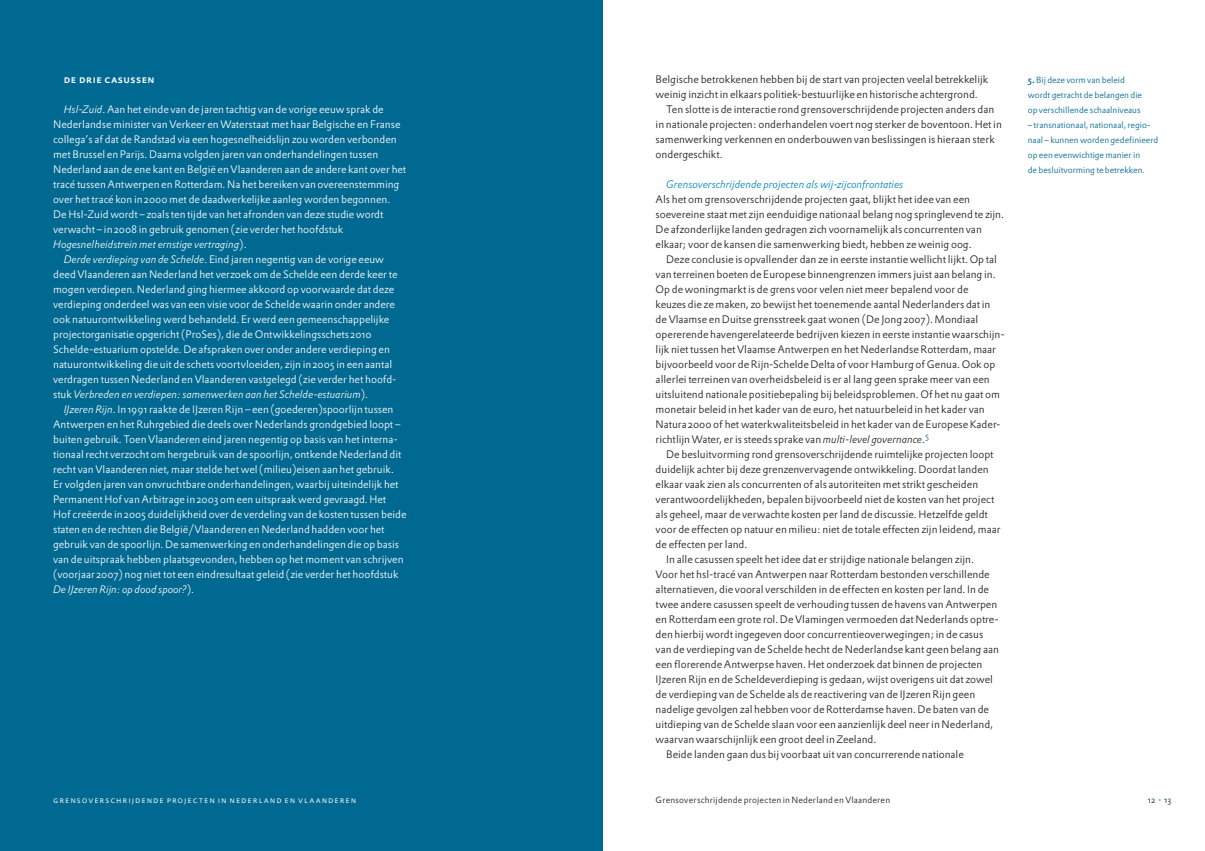
<style>
.page{position:relative;width:1205px;height:851px;background:#fff}
.page>*{position:absolute;margin:0;border:0;box-sizing:border-box;transform-origin:0 0}
.t1{font:10.62px/15px "DTL Prokyon ST Light";color:#231f20}
.t2{font:10.62px "DTL Prokyon ST Light";color:#fff}
.t3{font:italic 10.62px "DTL Prokyon ST Light";color:#fff}
.t4{font:italic 10.62px "DTL Prokyon ST Light";color:#0083b6}
.t5{font:500 10.62px "DTL Prokyon T Caps";letter-spacing:.05em;color:#fff}
.t6{font:8.75px/15px "DTL Prokyon ST Light";color:#006991}
.t7{font:8.75px "DTL Prokyon ST Light";letter-spacing:.02em;color:#231f20}
.t8{font:300 8.75px "DTL Prokyon T Caps";letter-spacing:.1em;color:#fff}
.s1{font-style:italic}
.s2{font-style:normal}
.s3{font-family:"DTL Prokyon ST Medium"}
.s4{font-size:10px;color:#15c0f2}
</style>
<div class="page">
<div style="left:0;top:0;width:602px;height:850px;background:#006991"></div>
<p class="t5" style="left:64px;top:72px;width:92px">de drie casussen</p>
<p class="t2" style="left:64px;top:102px;width:321px"><span class="s1">Hsl-Zuid</span>. Aan het einde van de jaren tachtig van de vorige eeuw sprak de</p>
<p class="t2" style="left:53px;top:117px;width:349px">Nederlandse minister van Verkeer en Waterstaat met haar Belgische en Franse</p>
<p class="t2" style="left:53px;top:132px;width:345px">collega’s af dat de Randstad via een hogesnelheidslijn zou worden verbonden</p>
<p class="t2" style="left:53px;top:147px;width:326px">met Brussel en Parijs. Daarna volgden jaren van onderhandelingen tussen</p>
<p class="t2" style="left:53px;top:162px;width:355px">Nederland aan de ene kant en België en Vlaanderen aan de andere kant over het</p>
<p class="t2" style="left:53px;top:177px;width:348px">tracé tussen Antwerpen en Rotterdam. Na het bereiken van overeenstemming</p>
<p class="t2" style="left:53px;top:192px;width:339px">over het tracé kon in 2000 met de daadwerkelijke aanleg worden begonnen.</p>
<p class="t2" style="left:53px;top:207px;width:332px">De Hsl-Zuid wordt – zoals ten tijde van het afronden van deze studie wordt</p>
<p class="t2" style="left:53px;top:222px;width:292px">verwacht – in 2008 in gebruik genomen (zie verder het hoofdstuk</p>
<p class="t3" style="left:53px;top:237px;width:195px">Hogesnelheidstrein met ernstige vertraging<span class="s2">).</span></p>
<p class="t2" style="left:64px;top:252px;width:322px"><span class="s1">Derde verdieping van de Schelde</span>. Eind jaren negentig van de vorige eeuw</p>
<p class="t2" style="left:53px;top:267px;width:346px">deed Vlaanderen aan Nederland het verzoek om de Schelde een derde keer te</p>
<p class="t2" style="left:53px;top:282px;width:342px">mogen verdiepen. Nederland ging hiermee akkoord op voorwaarde dat deze</p>
<p class="t2" style="left:53px;top:297px;width:343px">verdieping onderdeel was van een visie voor de Schelde waarin onder andere</p>
<p class="t2" style="left:53px;top:312px;width:338px">ook natuurontwikkeling werd behandeld. Er werd een gemeenschappelijke</p>
<p class="t2" style="left:53px;top:327px;width:320px">projectorganisatie opgericht (ProSes), die de Ontwikkelingsschets 201 0</p>
<p class="t2" style="left:53px;top:342px;width:338px">Schelde-estuarium opstelde. De afspraken over onder andere verdieping en</p>
<p class="t2" style="left:53px;top:357px;width:341px">natuurontwikkeling die uit de schets voortvloeiden, zijn in 2005 in een aantal</p>
<p class="t2" style="left:53px;top:372px;width:345px">verdragen tussen Nederland en Vlaanderen vastgelegd (zie verder het hoofd-</p>
<p class="t3" style="left:53px;top:387px;width:316px"><span class="s2">stuk</span> Verbreden en verdiepen: samenwerken aan het Schelde- estuarium<span class="s2">).</span></p>
<p class="t2" style="left:64px;top:402px;width:331px"><span class="s1">IJzeren Rijn</span>. In 1 991 raakte de IJzeren Rijn – een (goederen)spoorlijn tussen</p>
<p class="t2" style="left:53px;top:417px;width:349px">Antwerpen en het Ruhrgebied die deels over Nederlands grondgebied loopt –</p>
<p class="t2" style="left:53px;top:432px;width:344px">buiten gebruik. Toen Vlaanderen eind jaren negentig op basis van het interna-</p>
<p class="t2" style="left:53px;top:447px;width:350px">tionaal recht verzocht om hergebruik van de spoorlijn, ontkende Nederland dit</p>
<p class="t2" style="left:53px;top:462px;width:342px">recht van Vlaanderen niet, maar stelde het wel (milieu)eisen aan het gebruik.</p>
<p class="t2" style="left:53px;top:477px;width:347px">Er volgden jaren van onvruchtbare onderhandelingen, waarbij uiteindelijk het</p>
<p class="t2" style="left:53px;top:492px;width:335px">Permanent Hof van Arbitrage in 2003 om een uitspraak werd gevraagd. Het</p>
<p class="t2" style="left:53px;top:507px;width:355px">Hof creëerde in 2005 duidelijkheid over de verdeling van de kosten tussen beide</p>
<p class="t2" style="left:53px;top:522px;width:333px">staten en de rechten die België/Vlaanderen en Nederland hadden voor het</p>
<p class="t2" style="left:53px;top:537px;width:347px">gebruik van de spoorlijn. De samenwerking en onderhandelingen die op basis</p>
<p class="t2" style="left:53px;top:552px;width:352px">van de uitspraak hebben plaatsgevonden, hebben op het moment van schrijven</p>
<p class="t2" style="left:53px;top:567px;width:347px">(voorjaar 2007) nog niet tot een eindresultaat geleid (zie verder het hoofdstuk</p>
<p class="t3" style="left:53px;top:582px;width:143px">De IJzeren Rijn: op dood spoor?<span class="s2">).</span></p>
<p class="t8" style="left:53px;top:794px;width:305px">grensoverschrijdende projecten in nederland en vlaanderen</p>
<p class="t1" style="left:656px;top:71px;width:334px">Belgische betrokkenen hebben bij de start van projecten veelal betrekkelijk</p>
<p class="t1" style="left:656px;top:86px;width:324px">weinig inzicht in elkaars politiek-bestuurlijke en historische achtergrond.</p>
<p class="t1" style="left:666px;top:101px;width:329px">Ten slotte is de interactie rond grensoverschrijdende projecten anders dan</p>
<p class="t1" style="left:656px;top:116px;width:348px">in nationale projecten: onderhandelen voert nog sterker de boventoon. Het in</p>
<p class="t1" style="left:656px;top:131px;width:341px">samenwerking verkennen en onderbouwen van beslissingen is hieraan sterk</p>
<p class="t1" style="left:656px;top:146px;width:69px">ondergeschikt.</p>
<p class="t4" style="left:666px;top:177px;width:238px">Grensoverschrijdende projecten als wij-zijconfrontaties</p>
<p class="t1" style="left:656px;top:191px;width:350px">Als het om grensoverschrijdende projecten gaat, blijkt het idee van een soevereine staat met zijn eenduidige nationaal belang nog springlevend te zijn.<br>De afzonderlijke landen gedragen zich voornamelijk als concurrenten van elkaar; voor de kansen die samenwerking biedt, hebben ze weinig oog.</p>
<p class="t1" style="left:656px;top:251px;width:351px;text-indent:11px">Deze conclusie is opvallender dan ze in eerste instantie wellicht lijkt. Op tal van terreinen boeten de Europese binnengrenzen immers juist aan belang in.<br>Op de woningmarkt is de grens voor velen niet meer bepalend voor de<br>keuzes die ze maken, zo bewijst het toenemende aantal Nederlanders dat in<br>de Vlaamse en Duitse grensstreek gaat wonen (De Jong 2007). Mondiaal opererende havengerelateerde bedrijven kiezen in eerste instantie waarschijn&shy;lijk niet tussen het Vlaamse Antwerpen en het Nederlandse Rotterdam, maar bijvoorbeeld voor de Rijn-Schelde Delta of voor Hamburg of Genua. Ook op allerlei terreinen van overheidsbeleid is er al lang geen sprake meer van een uitsluitend nationale positiebepaling bij beleidsproblemen. Of het nu gaat om monetair beleid in het kader van de euro, het natuurbeleid in het kader van Natura 2000 of het waterkwaliteitsbeleid in het kader van de Europese Kader&shy;richtlijn Water, er is steeds sprake van <span class="s1">multi-level governance</span>.<sup>5</sup></p>
<p class="t1" style="left:666px;top:446px;width:329px">De besluitvorming rond grensoverschrijdende ruimtelijke projecten loopt</p>
<p class="t1" style="left:656px;top:461px;width:335px">duidelijk achter bij deze grenzenvervagende ontwikkeling. Doordat landen</p>
<p class="t1" style="left:656px;top:476px;width:324px">elkaar vaak zien als concurrenten of als autoriteiten met strikt gescheiden</p>
<p class="t1" style="left:656px;top:491px;width:340px">verantwoordelijkheden, bepalen bijvoorbeeld niet de kosten van het project</p>
<p class="t1" style="left:656px;top:506px;width:334px">als geheel, maar de verwachte kosten per land de discussie. Hetzelfde geldt</p>
<p class="t1" style="left:656px;top:521px;width:347px">voor de effecten op natuur en milieu: niet de totale effecten zijn leidend, maar</p>
<p class="t1" style="left:656px;top:536px;width:93px">de effecten per land.</p>
<p class="t1" style="left:666px;top:551px;width:309px">In alle casussen speelt het idee dat er strijdige nationale belangen zijn.</p>
<p class="t1" style="left:656px;top:566px;width:336px">Voor het hsl-tracé van Antwerpen naar Rotterdam bestonden verschillende</p>
<p class="t1" style="left:656px;top:581px;width:335px">alternatieven, die vooral verschilden in de effecten en kosten per land. In de</p>
<p class="t1" style="left:656px;top:596px;width:343px">twee andere casussen speelt de verhouding tussen de havens van Antwerpen</p>
<p class="t1" style="left:656px;top:611px;width:345px">en Rotterdam een grote rol. De Vlamingen vermoeden dat Nederlands optre-</p>
<p class="t1" style="left:656px;top:626px;width:329px">den hierbij wordt ingegeven door concurrentieoverwegingen; in de casus</p>
<p class="t1" style="left:656px;top:641px;width:345px">van de verdieping van de Schelde hecht de Nederlandse kant geen belang aan</p>
<p class="t1" style="left:656px;top:656px;width:328px">een florerende Antwerpse haven. Het onderzoek dat binnen de projecten</p>
<p class="t1" style="left:656px;top:671px;width:339px">IJzeren Rijn en de Scheldeverdieping is gedaan, wijst overigens uit dat zowel</p>
<p class="t1" style="left:656px;top:686px;width:321px">de verdieping van de Schelde als de reactivering van de IJzeren Rijn geen</p>
<p class="t1" style="left:656px;top:701px;width:335px">nadelige gevolgen zal hebben voor de Rotterdamse haven. De baten van de</p>
<p class="t1" style="left:656px;top:716px;width:339px">uitdieping van de Schelde slaan voor een aanzienlijk deel neer in Nederland,</p>
<p class="t1" style="left:656px;top:731px;width:222px">waarvan waarschijnlijk een groot deel in Zeeland.</p>
<p class="t1" style="left:666px;top:746px;width:299px">Beide landen gaan dus bij voorbaat uit van concurrerende nationale</p>
<p class="t7" style="left:656px;top:794px;width:236px">Grensoverschrijdende projecten in Nederland en Vlaanderen</p>
<p class="t6" style="left:1028px;top:72px;width:116px"><span class="s3">5.</span> Bij deze vorm van beleid wordt getracht de belangen die op verschillende schaalniveaus</p>
<p class="t6" style="left:1028px;top:117px;width:132px">– transnationaal, nationaal, regio&shy;naal – kunnen worden gedefinieerd op een evenwichtige manier in<br>de besluitvorming te betrekken.</p>
<p class="t7" style="left:1148px;top:794px;width:25px">12 <span class="s4">•</span>13</p>
</div>
